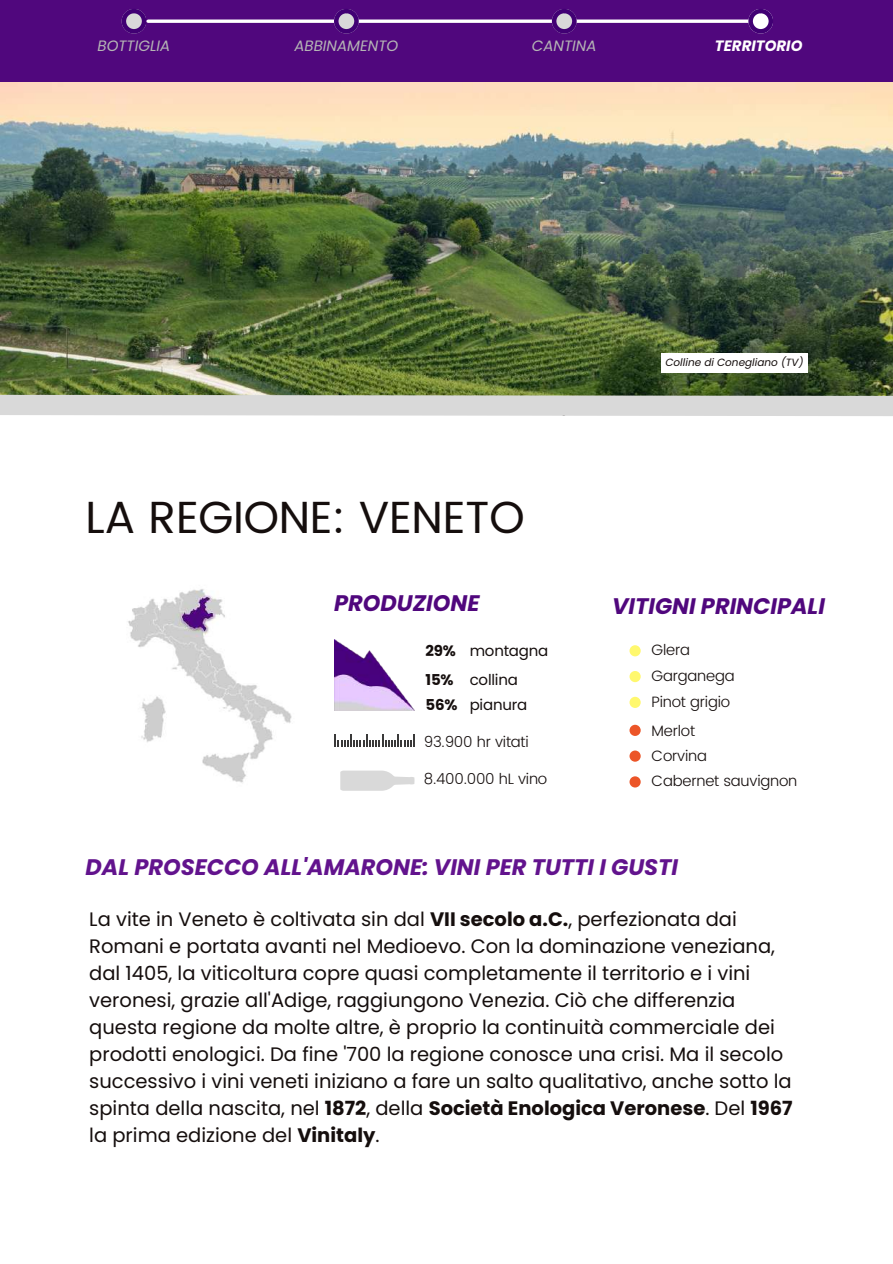
<style>
.page{position:relative;width:893px;height:1264px;background:#fff}
.page>*{position:absolute;margin:0;border:0;box-sizing:border-box;transform-origin:0 0}
.t1{font:45px "Poppins";letter-spacing:-.005em;color:#150e0d}
.t2{font:italic 700 22.5px "Poppins";color:#62138d}
.t3{font:italic 700 22.5px "Poppins";color:#50077d}
.t4{font:19.5px/27px "Poppins";color:#150e0d}
.t5{font:300 15px/25.8px "Poppins";letter-spacing:-.015em;color:#150e0d}
.t6{font:15px/28.3px "Poppins";letter-spacing:-.015em;color:#150e0d}
.t7{font:italic 15px "Poppins";color:#b5b5b5}
.t8{font:italic 700 15px "Poppins";color:#fff}
.t9{font:italic 10.5px "Poppins";color:#150e0d}
.s1{font-weight:700}
</style>
<div class="page">
<img style="left:334px;top:639px;width:80px;height:71px">
<svg style="left:334px;top:734px;width:80px;height:12px"></svg>
<svg style="left:340px;top:770px;width:74px;height:20px"></svg>
<img style="left:128px;top:589px;width:164px;height:194px">
<div style="left:629px;top:645px;width:11px;height:11px;background:#fff86e;border-radius:50%"></div>
<div style="left:629px;top:671px;width:11px;height:11px;background:#fff86e;border-radius:50%"></div>
<div style="left:629px;top:696px;width:11px;height:12px;background:#fff86e;border-radius:50%"></div>
<div style="left:629px;top:724px;width:11px;height:12px;background:#ec5528;border-radius:50%"></div>
<div style="left:629px;top:750px;width:11px;height:11px;background:#ec5528;border-radius:50%"></div>
<div style="left:629px;top:776px;width:11px;height:11px;background:#ec5528;border-radius:50%"></div>
<img style="left:0;top:82px;width:892px;height:302px">
<div style="left:0;top:0;width:892px;height:82px;background:#50077d"></div>
<svg style="left:122px;top:9px;width:24px;height:25px"></svg>
<hr style="left:148px;top:20px;width:610px;height:3px;background:#fff">
<svg style="left:334px;top:9px;width:25px;height:25px"></svg>
<svg style="left:552px;top:9px;width:24px;height:25px"></svg>
<svg style="left:748px;top:9px;width:25px;height:25px"></svg>
<svg style="left:0;top:384px;width:892px;height:32px;background:#a9b19d"></svg>
<div style="left:661px;top:353px;width:146px;height:19px;background:#fff"></div>
<p class="t7" style="left:97px;top:35px;width:74px">BOTTIGLIA</p>
<p class="t7" style="left:294px;top:35px;width:105px">ABBINAMENTO</p>
<p class="t7" style="left:532px;top:35px;width:66px">CANTINA</p>
<p class="t8" style="left:715px;top:35px;width:89px">TERRITORIO</p>
<h1 class="t1" style="left:85px;top:491px;width:440px">LA REGIONE: VENETO</h1>
<p class="t3" style="left:334px;top:587px;width:147px">PRODUZIONE</p>
<p class="t6" style="left:425px;top:637px;width:124px"><span class="s1">29%</span> montagna<br><span class="s1">15%</span> collina</p>
<p class="t6" style="left:425px;top:690px;width:103px"><span class="s1">56%</span> pianura</p>
<p class="t5" style="left:424px;top:729px;width:106px">93.900 hr vitati</p>
<p class="t5" style="left:424px;top:765px;width:125px">8.400.000 hL vino</p>
<p class="t9" style="left:665px;top:355px;width:139px">Colline di Conegliano (TV)</p>
<p class="t3" style="left:612px;top:590px;width:214px">VITIGNI PRINCIPALI</p>
<p class="t5" style="left:651px;top:637px;width:85px">Glera<br>Garganega<br>Pinot grigio</p>
<p class="t5" style="left:651px;top:719px;width:57px;line-height:24.3px">Merlot<br>Corvina</p>
<p class="t5" style="left:651px;top:768px;width:147px">Cabernet sauvignon</p>
<p class="t2" style="left:85px;top:851px;width:594px">DAL PROSECCO ALL'AMARONE: VINI PER TUTTI I GUSTI</p>
<p class="t4" style="left:89px;top:905px;width:704px">La vite in Veneto è coltivata sin dal <span class="s1">VII secolo a.C.</span>, perfezionata dai Romani e portata avanti nel Medioevo. Con la dominazione veneziana, dal 1405, la viticoltura copre quasi completamente il territorio e i vini veronesi, grazie all'Adige, raggiungono Venezia. Ciò che differenzia questa regione da molte altre, è proprio la continuità commerciale dei prodotti enologici. Da fine '700 la regione conosce una crisi. Ma il secolo successivo i vini veneti iniziano a fare un salto qualitativo, anche sotto la spinta della nascita, nel <span class="s1">1872</span>, della <span class="s1">Società Enologica Veronese</span>. Del <span class="s1">1967 </span>la prima edizione del <span class="s1">Vinitaly</span>.</p>
</div>
